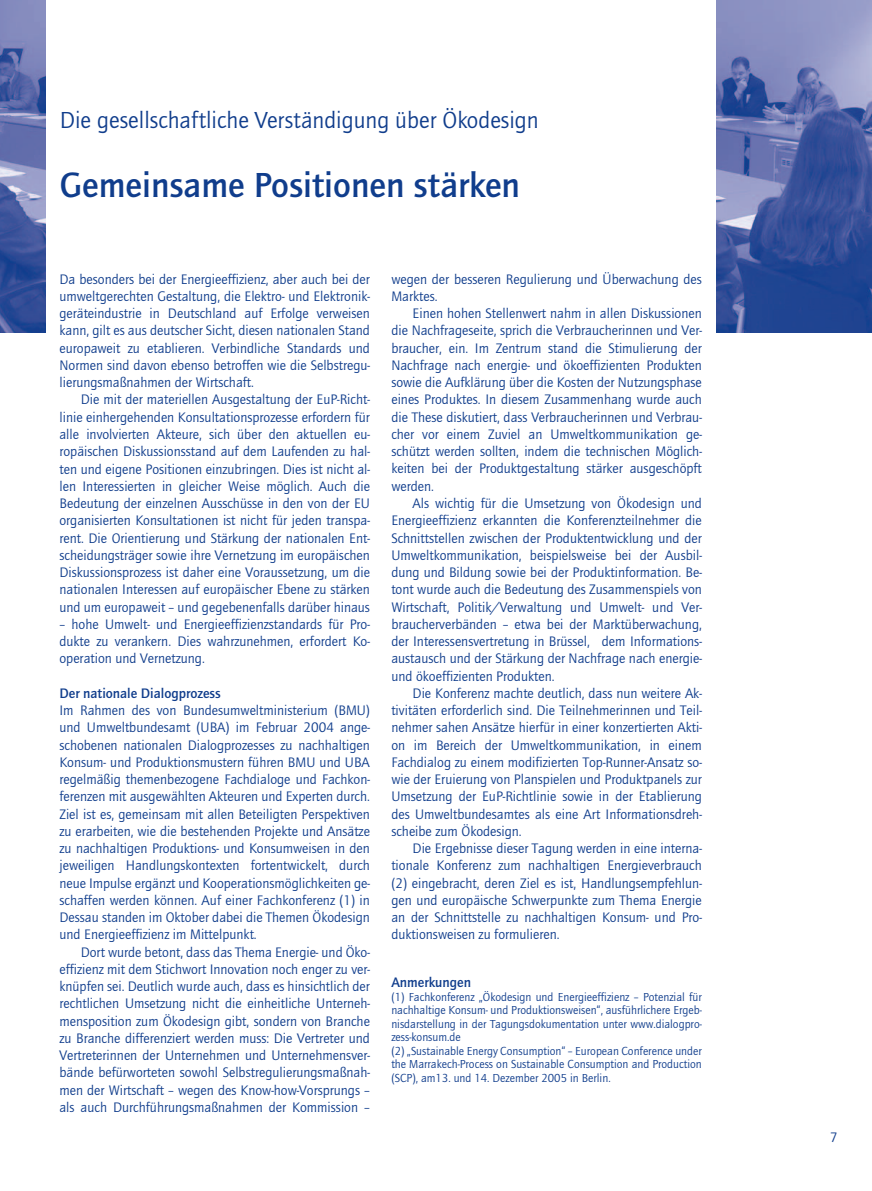
<style>
.page{position:relative;width:872px;height:1191px;background:#fff}
.page>*{position:absolute;margin:0;border:0;box-sizing:border-box;transform-origin:0 0}
.t1{font:700 36px "Quay Itc T";color:#103d8c}
.t2{font:24px "Quay Itc T";color:#103d8c}
.t3{font:14.25px/17.2px "Quay Itc T";color:#103d8c;text-align:justify}
.t4{font:700 14.25px "Quay Itc T";color:#103d8c}
.t5{font:12px/13.5px "Quay Itc T";color:#103d8c}
</style>
<div class="page">
<img style="left:0;top:1px;width:46px;height:331px">
<img style="left:717px;top:1px;width:155px;height:331px">
<h2 class="t2" style="left:60px;top:112px;width:480px">Die gesellschaftliche Verständigung über Ökodesign</h2>
<h1 class="t1" style="left:60px;top:172px;width:462px">Gemeinsame Positionen stärken</h1>
<p class="t3" style="left:59px;top:272px;width:312px">Da besonders bei der Energieeffizienz, aber auch bei der umweltgerechten Gestaltung, die Elektro- und Elektronik&shy;geräteindustrie in Deutschland auf Erfolge verweisen kann, gilt es aus deutscher Sicht, diesen nationalen Stand europaweit zu etablieren. Verbindliche Standards und Normen sind davon ebenso betroffen wie die Selbstregu&shy;lierungsmaßnahmen der Wirtschaft.</p>
<p class="t3" style="left:59px;top:392px;width:312px;text-indent:21px">Die mit der materiellen Ausgestaltung der EuP-Richt&shy;linie einhergehenden Konsultationsprozesse erfordern für alle involvierten Akteure, sich über den aktuellen eu&shy;ropäischen Diskussionsstand auf dem Laufenden zu hal&shy;ten und eigene Positionen einzubringen. Dies ist nicht al&shy;len Interessierten in gleicher Weise möglich. Auch die Bedeutung der einzelnen Ausschüsse in den von der EU organisierten Konsultationen ist nicht für jeden transpa&shy;rent. Die Orientierung und Stärkung der nationalen Ent&shy;scheidungsträger sowie ihre Vernetzung im europäischen Diskussionsprozess ist daher eine Voraussetzung, um die nationalen Interessen auf europäischer Ebene zu stärken und um europaweit – und gegebenenfalls darüber hinaus</p>
<p class="t3" style="left:59px;top:617px;width:312px">– hohe Umwelt- und Energieeffizienzstandards für Pro&shy;dukte zu verankern. Dies wahrzunehmen, erfordert Ko&shy;operation und Vernetzung.</p>
<p class="t4" style="left:59px;top:688px;width:163px">Der nationale Dialogprozess</p>
<p class="t3" style="left:59px;top:703px;width:312px">Im Rahmen des von Bundesumweltministerium (BMU) und Umweltbundesamt (UBA) im Februar 2004 ange&shy;schobenen nationalen Dialogprozesses zu nachhaltigen Konsum- und Produktionsmustern führen BMU und UBA regelmäßig themenbezogene Fachdialoge und Fachkon&shy;ferenzen mit ausgewählten Akteuren und Experten durch.<br>Ziel ist es, gemeinsam mit allen Beteiligten Perspektiven zu erarbeiten, wie die bestehenden Projekte und Ansätze zu nachhaltigen Produktions- und Konsumweisen in den jeweiligen Handlungskontexten fortentwickelt, durch neue Impulse ergänzt und Kooperationsmöglichkeiten ge&shy;schaffen werden können. Auf einer Fachkonferenz (1) in Dessau standen im Oktober dabei die Themen Ökodesign und Energieeffizienz im Mittelpunkt.</p>
<p class="t3" style="left:59px;top:944px;width:312px;text-indent:21px">Dort wurde betont, dass das Thema Energie- und Öko&shy;effizienz mit dem Stichwort Innovation noch enger zu ver&shy;knüpfen sei. Deutlich wurde auch, dass es hinsichtlich der rechtlichen Umsetzung nicht die einheitliche Unterneh&shy;mensposition zum Ökodesign gibt, sondern von Branche zu Branche differenziert werden muss: Die Vertreter und Vertreterinnen der Unternehmen und Unternehmensver&shy;bände befürworteten sowohl Selbstregulierungsmaßnah&shy;men der Wirtschaft – wegen des Know-how-Vorsprungs – als auch Durchführungsmaßnahmen der Kommission –</p>
<p class="t3" style="left:391px;top:272px;width:312px">wegen der besseren Regulierung und Überwachung des<br>Marktes.</p>
<p class="t3" style="left:391px;top:306px;width:312px;text-indent:21px">Einen hohen Stellenwert nahm in allen Diskussionen die Nachfrageseite, sprich die Verbraucherinnen und Ver&shy;braucher, ein. Im Zentrum stand die Stimulierung der Nachfrage nach energie- und ökoeffizienten Produkten sowie die Aufklärung über die Kosten der Nutzungsphase eines Produktes. In diesem Zusammenhang wurde auch die These diskutiert, dass Verbraucherinnen und Verbrau&shy;cher vor einem Zuviel an Umweltkommunikation ge&shy;schützt werden sollten, indem die technischen Möglich&shy;keiten bei der Produktgestaltung stärker ausgeschöpft werden.</p>
<p class="t3" style="left:391px;top:496px;width:312px;text-indent:21px">Als wichtig für die Umsetzung von Ökodesign und Energieeffizienz erkannten die Konferenzteilnehmer die Schnittstellen zwischen der Produktentwicklung und der Umweltkommunikation, beispielsweise bei der Ausbil&shy;dung und Bildung sowie bei der Produktinformation. Be&shy;tont wurde auch die Bedeutung des Zusammenspiels von Wirtschaft, Politik/Verwaltung und Umwelt- und Ver&shy;braucherverbänden – etwa bei der Marktüberwachung, der Interessensvertretung in Brüssel, dem Informations&shy;austausch und der Stärkung der Nachfrage nach energie&shy;und ökoeffizienten Produkten.</p>
<p class="t3" style="left:391px;top:686px;width:312px;text-indent:21px">Die Konferenz machte deutlich, dass nun weitere Ak&shy;tivitäten erforderlich sind. Die Teilnehmerinnen und Teil&shy;nehmer sahen Ansätze hierfür in einer konzertierten Akti&shy;on im Bereich der Umweltkommunikation, in einem Fachdialog zu einem modifizierten Top-Runner-Ansatz so&shy;wie der Eruierung von Planspielen und Produktpanels zur Umsetzung der EuP-Richtlinie sowie in der Etablierung des Umweltbundesamtes als eine Art Informationsdreh&shy;scheibe zum Ökodesign.</p>
<p class="t3" style="left:391px;top:841px;width:312px;text-indent:21px">Die Ergebnisse dieser Tagung werden in eine interna&shy;tionale Konferenz zum nachhaltigen Energieverbrauch (2) eingebracht, deren Ziel es ist, Handlungsempfehlun&shy;gen und europäische Schwerpunkte zum Thema Energie an der Schnittstelle zu nachhaltigen Konsum- und Pro&shy;duktionsweisen zu formulieren.</p>
<p class="t4" style="left:391px;top:977px;width:81px">Anmerkungen</p>
<p class="t5" style="left:391px;top:991px;width:312px">(1) Fachkonferenz „Ökodesign und Energieeffizienz – Potenzial für nachhaltige Konsum- und Produktionsweisen“, ausführlichere Ergeb&shy;nisdarstellung in der Tagungsdokumentation unter www.dialogpro&shy;zess-konsum.de<br>(2) „Sustainable Energy Consumption“ – European Conference under the Marrakech-Process on Sustainable Consumption and Production (SCP), am13. und 14. Dezember 2005 in Berlin.</p>
<p class="t3" style="left:830px;top:1129px;width:9px">7</p>
</div>
